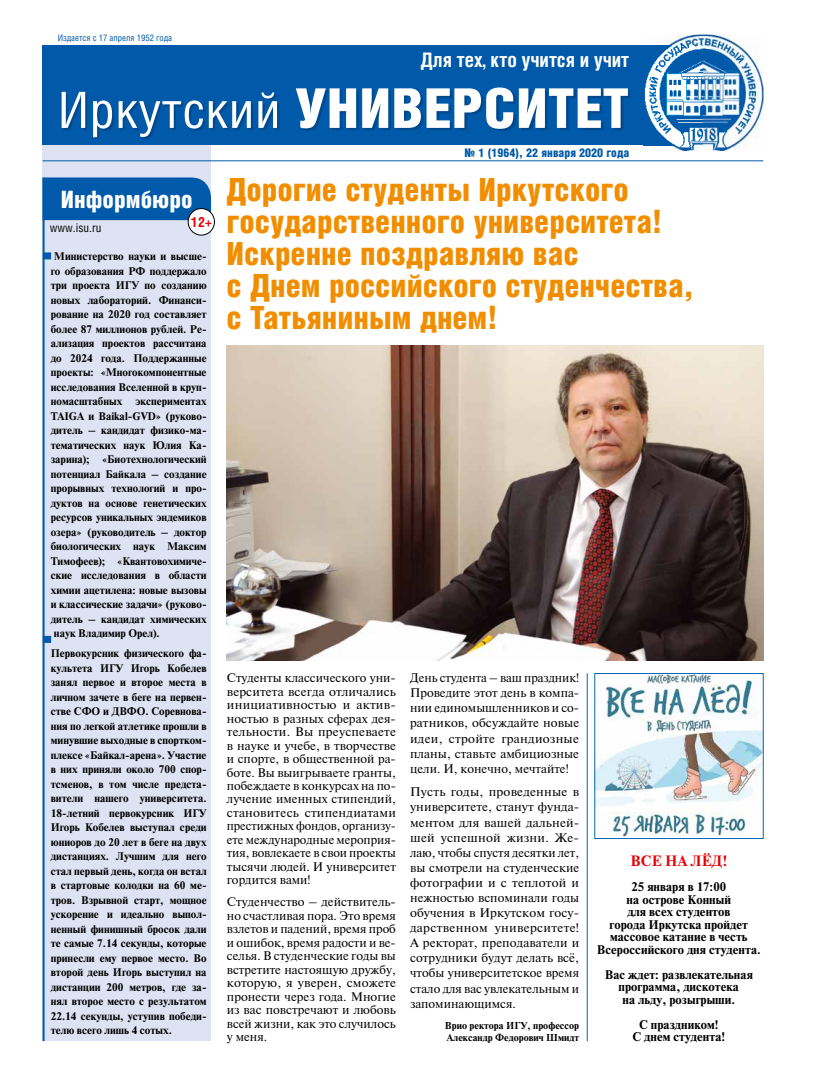
<style>
.page{position:relative;width:820px;height:1078px;background:#fff}
.page>*{position:absolute;margin:0;border:0;box-sizing:border-box;transform-origin:0 0}
.t1{font:900 55px "Helios Cond";letter-spacing:.005em;color:#fff;scale:1.05 1}
.t2{font:900 32px/32px "Helios Cond";color:#f18e00}
.t3{font:900 24px "Helios Cond";color:#fff}
.t4{font:700 20px "Helios Cond";color:#fff}
.t5{font:700 15px "Newton";letter-spacing:.015em;color:#e60005}
.t6{font:700 14px "Helios Cond";color:#e60005}
.t7{font:12.5px/13.5px "Newton";color:#000;text-align:justify}
.t8{font:700 12.5px/12.5px "Newton";letter-spacing:.005em;color:#000;text-align:center}
.t9{font:900 12px "Helios Cond";color:#005aa9}
.t10{font:12px "Helios Cond";color:#000}
.t11{font:700 11px/14.5px "Newton";color:#000;text-align:justify}
.t12{font:700 10px/12.5px "Newton";letter-spacing:.005em;color:#000}
.t13{font:9px "Helios Cond";color:#005aa9}
.s1{font-weight:400;font-size:50px}
</style>
<div class="page">
<div style="left:43px;top:45px;width:168px;height:995px;background:#dee3f3"></div>
<div style="left:43px;top:177px;width:168px;height:43px;background:#005aa9"></div>
<div style="left:188px;top:208px;width:26px;height:27px;background:#fff;border-radius:50%"></div>
<div style="left:188px;top:208px;width:27px;height:27px;border:1px solid #000;border-radius:50%"></div>
<div style="left:43px;top:45px;width:656px;height:100px;background:#005aa9"></div>
<img style="left:643px;top:34px;width:120px;height:117px">
<img style="left:643px;top:46px;width:59px;height:99px">
<div style="left:64px;top:89px;width:565px;height:50px;background:#004485;opacity:.75"></div>
<hr style="left:43px;top:160px;width:720px;height:1px;background:#005aa9">
<hr style="left:43px;top:178px;width:2px;height:862px;background:#005aa9">
<div style="left:43px;top:252px;width:8px;height:7px;background:#005aa9;border:1px solid #005aa9"></div>
<div style="left:43px;top:635px;width:8px;height:7px;background:#005aa9;border:1px solid #005aa9"></div>
<img style="left:226px;top:346px;width:537px;height:314px">
<img style="left:596px;top:675px;width:165px;height:161px">
<hr style="left:586px;top:673px;width:1px;height:367px;background:#0068b5">
<p class="t13" style="left:58px;top:32px;width:116px">Издается с 17 апреля 1952 года</p>
<h3 class="t4" style="left:420px;top:46px;width:210px">Для тех, кто учится и учит</h3>
<h1 class="t1" style="left:58px;top:77px;width:545px"><span class="s1">Иркутский</span> УНИВЕРСИТЕТ</h1>
<h3 class="t3" style="left:61px;top:185px;width:133px">Информбюро</h3>
<p class="t10" style="left:50px;top:221px;width:53px">www.isu.ru</p>
<p class="t6" style="left:191px;top:213px;width:22px">12+</p>
<p class="t11" style="left:51px;top:249px;width:157px">Министерство науки и высше&shy;го образования РФ поддержало три проекта ИГУ по созданию новых лабораторий. Финанси&shy;рование на 2020 год составляет более 87 миллионов рублей. Ре&shy;ализация проектов рассчитана до 2024 года. Поддержанные проекты: «Многокомпонентные исследования Вселенной в круп&shy;номасштабных экспериментах TAIGA и Baikal-GVD» (руково&shy;дитель – кандидат физико-ма&shy;тематических наук Юлия Ка&shy;зарина); «Биотехнологический потенциал Байкала – создание прорывных технологий и про&shy;дуктов на основе генетических ресурсов уникальных эндемиков озера» (руководитель – доктор биологических наук Максим Тимофеев); «Квантовохимиче&shy;ские исследования в области химии ацетилена: новые вызовы и классические задачи» (руково&shy;дитель – кандидат химических наук Владимир Орел).</p>
<p class="t11" style="left:51px;top:646px;width:157px">Первокурсник физического фа&shy;культета ИГУ Игорь Кобелев занял первое и второе места в личном зачете в беге на первен&shy;стве СФО и ДВФО. Соревнова&shy;ния по легкой атлетике прошли в минувшие выходные в спортком&shy;плексе «Байкал-арена». Участие в них приняли около 700 спор&shy;тсменов, в том числе предста&shy;вители нашего университета.<br>18-летний первокурсник ИГУ Игорь Кобелев выступал среди юниоров до 20 лет в беге на двух дистанциях. Лучшим для него стал первый день, когда он встал в стартовые колодки на 60 ме&shy;тров. Взрывной старт, мощное ускорение и идеально выпол&shy;ненный финишный бросок дали те самые 7.14 секунды, которые принесли ему первое место. Во второй день Игорь выступил на дистанции 200 метров, где за&shy;нял второе место с результатом 22.14 секунды, уступив победи&shy;телю всего лишь 4 сотых.</p>
<p class="t9" style="left:464px;top:146px;width:166px">№ 1 (1964), 22 января 2020 года</p>
<h2 class="t2" style="left:226px;top:173px;width:469px">Дорогие студенты Иркутского государственного университета!<br>Искренне поздравляю вас<br>с Днем российского студенчества, с Татьяниным днем!</h2>
<p class="t7" style="left:227px;top:670px;width:170px">Студенты классического уни&shy;верситета всегда отличались инициативностью и актив&shy;ностью в разных сферах дея&shy;тельности. Вы преуспеваете в науке и учебе, в творчестве и спорте, в общественной ра&shy;боте. Вы выигрываете гранты, побеждаете в конкурсах на по&shy;лучение именных стипендий, становитесь стипендиатами престижных фондов, организу&shy;ете международные мероприя&shy;тия, вовлекаете в свои проекты тысячи людей. И университет гордится вами!</p>
<p class="t7" style="left:227px;top:894px;width:171px">Студенчество – действитель&shy;но счастливая пора. Это время взлетов и падений, время проб и ошибок, время радости и ве&shy;селья. В студенческие годы вы встретите настоящую дружбу, которую, я уверен, сможете пронести через года. Многие из вас повстречают и любовь всей жизни, как это случилось у меня.</p>
<p class="t7" style="left:410px;top:669px;width:170px;line-height:15.1px">День студента – ваш праздник!<br>Проведите этот день в компа&shy;нии единомышленников и со&shy;ратников, обсуждайте новые идеи, стройте грандиозные планы, ставьте амбициозные цели. И, конечно, мечтайте!</p>
<p class="t7" style="left:410px;top:784px;width:171px;line-height:15.1px">Пусть годы, проведенные в университете, станут фунда&shy;ментом для вашей дальней&shy;шей успешной жизни. Же&shy;лаю, чтобы спустя десятки лет, вы смотрели на студенческие фотографии и с теплотой и нежностью вспоминали годы обучения в Иркутском госу&shy;дарственном университете!<br>А ректорат, преподаватели и сотрудники будут делать всё, чтобы университетское время стало для вас увлекательным и запоминающимся.</p>
<p class="t12" style="left:444px;top:1018px;width:136px">Врио ректора ИГУ, профессор<br>Александр Федорович Шмидт</p>
<h3 class="t5" style="left:630px;top:851px;width:98px">ВСЕ НА ЛЁД!</h3>
<p class="t8" style="left:596px;top:880px;width:165px">25 января в 17:00<br>на острове Конный<br>для всех студентов<br>города Иркутска пройдет массовое катание в честь<br>Всероссийского дня студента.</p>
<p class="t8" style="left:604px;top:968px;width:150px">Вас ждет: развлекательная программа, дискотека<br>на льду, розыгрыши.</p>
<p class="t8" style="left:632px;top:1018px;width:94px">С праздником!<br>С днем студента!</p>
</div>
